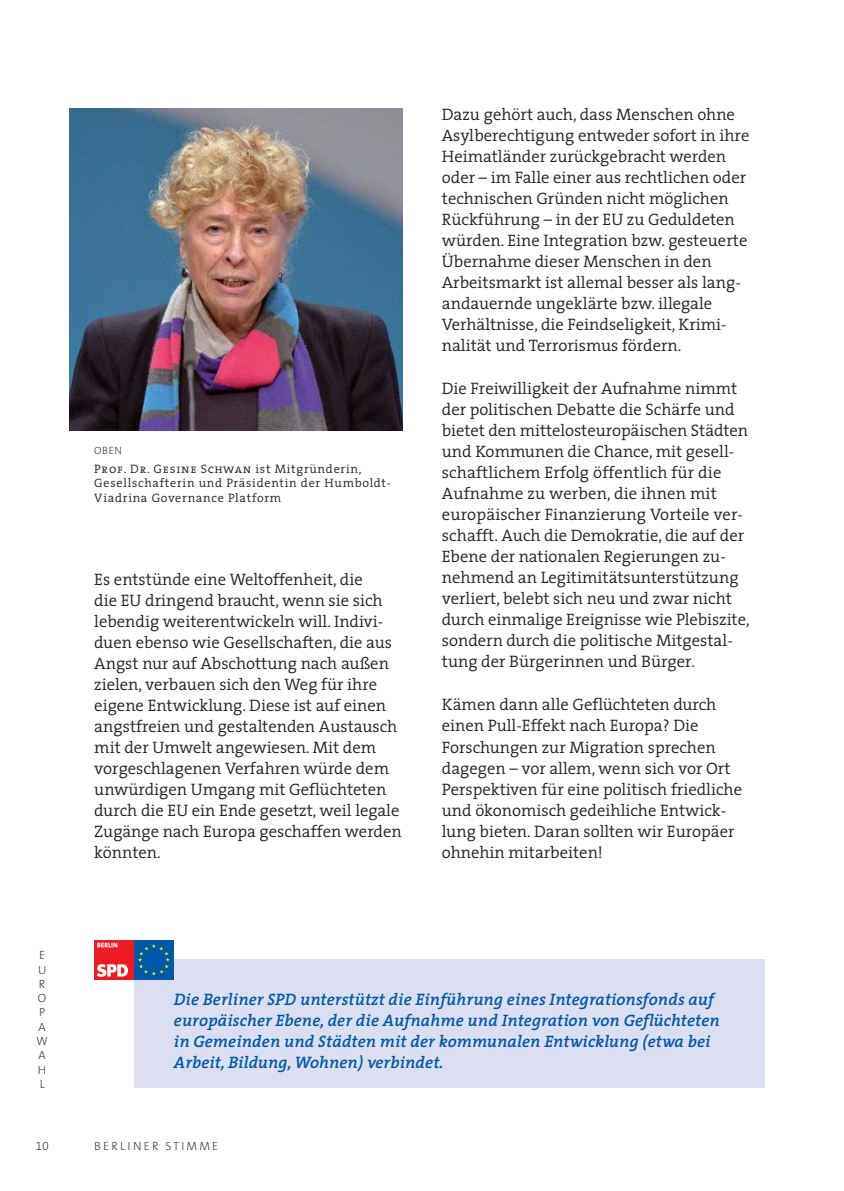
<style>
.page{position:relative;width:844px;height:1191px;background:#fff}
.page>*{position:absolute;margin:0;border:0;box-sizing:border-box;transform-origin:0 0}
.t1{font:300 16.62px/21px "The Serif";color:#231f20}
.t2{font:italic 600 16.62px/21px "The Serif";letter-spacing:.005em;color:#0058a9}
.t3{font:300 12.25px/14.7px "The Serif";letter-spacing:.06em;color:#231f20}
.t4{font:12.25px "The Serif Semi Light Caps";letter-spacing:.06em;color:#231f20}
.t5{font:200 12.25px "The Sans B2";color:#231f20}
.t6{font:200 11.9px/14.3px "The Sans B2";letter-spacing:.18em;color:#231f20}
.t7{font:200 10.5px "SPD The Sans";color:#231f20}
.s1{font-family:"The Serif";font-weight:300}
</style>
<div class="page">
<img style="left:69px;top:108px;width:333px;height:323px">
<div style="left:134px;top:959px;width:630px;height:129px;background:#dbdff1"></div>
<div style="left:94px;top:939px;width:40px;height:40px;background:#ed1c24"></div>
<svg style="left:97px;top:964px;width:31px;height:13px"></svg>
<svg style="left:97px;top:942px;width:20px;height:5px"></svg>
<div style="left:134px;top:939px;width:40px;height:40px;background:#0058a9"></div>
<svg style="left:138px;top:944px;width:32px;height:31px"></svg>
<p class="t6" style="left:36px;top:949px;width:13px">E<br>U<br>R<br>O<br>P<br>A<br>W<br>A<br>H<br>L</p>
<p class="t7" style="left:94px;top:446px;width:29px">OBEN</p>
<p class="t4" style="left:94px;top:461px;width:268px">Prof. Dr. Gesine Schwan <span class="s1">ist Mitgründerin,</span></p>
<p class="t3" style="left:94px;top:477px;width:298px">Gesellschafterin und Präsidentin der Humboldt-<br>Viadrina Governance Platform</p>
<p class="t1" style="left:94px;top:570px;width:309px">Es entstünde eine Weltoffenheit, die<br>die EU dringend braucht, wenn sie sich lebendig weiterentwickeln will. Indivi&shy;duen ebenso wie Gesellschaften, die aus Angst nur auf Abschottung nach außen zielen, verbauen sich den Weg für ihre eigene Entwicklung. Diese ist auf einen angstfreien und gestaltenden Austausch mit der Umwelt angewiesen. Mit dem vorgeschlagenen Verfahren würde dem unwürdigen Umgang mit Geflüchteten durch die EU ein Ende gesetzt, weil legale Zugänge nach Europa geschaffen werden könnten.</p>
<p class="t1" style="left:441px;top:105px;width:309px">Dazu gehört auch, dass Menschen ohne Asylberechtigung entweder sofort in ihre Heimatländer zurückgebracht werden oder – im Falle einer aus rechtlichen oder technischen Gründen nicht möglichen Rückführung – in der EU zu Geduldeten würden. Eine Integration bzw. gesteuerte Übernahme dieser Menschen in den Arbeitsmarkt ist allemal besser als lang&shy;andauernde ungeklärte bzw. illegale Verhältnisse, die Feindseligkeit, Krimi&shy;nalität und Terrorismus fördern.</p>
<p class="t1" style="left:441px;top:380px;width:309px">Die Freiwilligkeit der Aufnahme nimmt der politischen Debatte die Schärfe und bietet den mittelosteuropäischen Städten und Kommunen die Chance, mit gesell&shy;schaftlichem Erfolg öffentlich für die Aufnahme zu werben, die ihnen mit europäischer Finanzierung Vorteile ver&shy;schafft. Auch die Demokratie, die auf der Ebene der nationalen Regierungen zu&shy;nehmend an Legitimitätsunterstützung verliert, belebt sich neu und zwar nicht durch einmalige Ereignisse wie Plebiszite, sondern durch die politische Mitgestal&shy;tung der Bürgerinnen und Bürger.</p>
<p class="t1" style="left:441px;top:696px;width:301px">Kämen dann alle Geflüchteten durch einen Pull-Effekt nach Europa? Die Forschungen zur Migration sprechen dagegen – vor allem, wenn sich vor Ort Perspektiven für eine politisch friedliche und ökonomisch gedeihliche Entwick&shy;lung bieten. Daran sollten wir Europäer ohnehin mitarbeiten!</p>
<p class="t2" style="left:174px;top:990px;width:547px">Die Berliner SPD unterstützt die Einführung eines Integrationsfonds auf europäischer Ebene, der die Aufnahme und Integration von Geflüchteten in Gemeinden und Städten mit der kommunalen Entwicklung (etwa bei Arbeit, Bildung, Wohnen) verbindet.</p>
<p class="t5" style="left:35px;top:1142px;width:15px">10</p>
<p class="t6" style="left:94px;top:1140px;width:125px">BERLINER STIMME</p>
</div>
